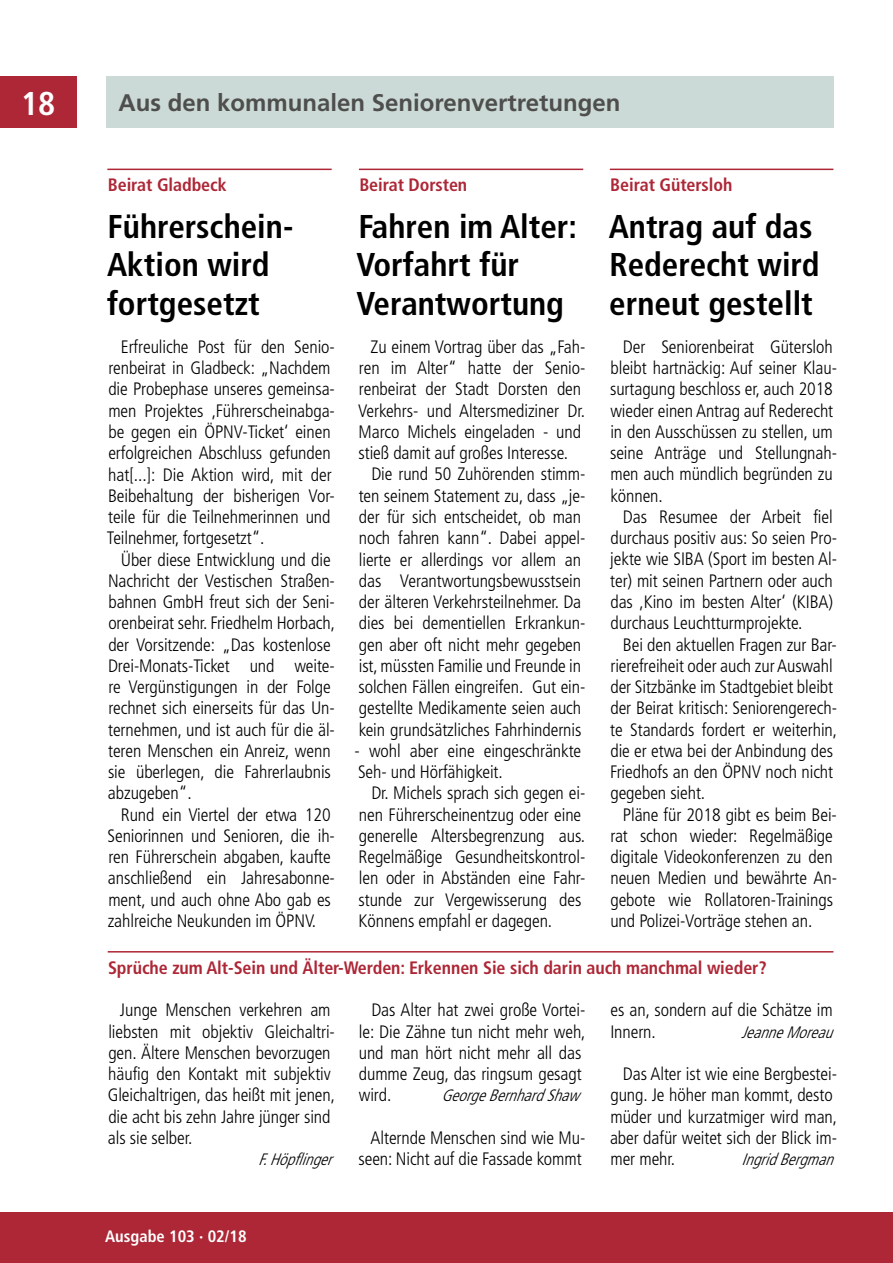
<style>
.page{position:relative;width:893px;height:1263px;background:#fff}
.page>*{position:absolute;margin:0;border:0;box-sizing:border-box;transform-origin:0 0}
.t1{font:700 condensed 33px/38.2px "Frutiger LT";color:#000}
.t2{font:700 condensed 33px "Frutiger LT";color:#fff}
.t3{font:700 24px "Frutiger LT";color:#4e4e4d}
.t4{font:300 condensed 18px/21.3px "Frutiger LT";letter-spacing:-.005em;color:#000}
.t5{font:700 condensed 18px "Frutiger LT";letter-spacing:-.005em;color:#ad2736}
.t6{font:italic 300 condensed 16.5px "Frutiger LT";color:#000}
.t7{font:700 condensed 16.5px "Frutiger LT";color:#fff}
</style>
<div class="page">
<div style="left:106px;top:77px;width:727px;height:51px;background:#cbdad6"></div>
<div style="left:0;top:1212px;width:893px;height:51px;background:#ad2736"></div>
<div style="left:0;top:77px;width:77px;height:51px;background:#ad2736"></div>
<hr style="left:107px;top:169px;width:225px;height:1px;background:#ad2736">
<hr style="left:359px;top:169px;width:224px;height:1px;background:#ad2736">
<hr style="left:610px;top:169px;width:223px;height:1px;background:#ad2736">
<hr style="left:108px;top:951px;width:725px;height:1px;background:#ad2736">
<h1 class="t2" style="left:21px;top:84px;width:36px">18</h1>
<h2 class="t3" style="left:119px;top:88px;width:503px">Aus den kommunalen Seniorenvertretungen</h2>
<p class="t5" style="left:108px;top:174px;width:120px">Beirat Gladbeck</p>
<p class="t5" style="left:359px;top:174px;width:109px">Beirat Dorsten</p>
<p class="t5" style="left:610px;top:174px;width:124px">Beirat Gütersloh</p>
<h1 class="t1" style="left:107px;top:208px;width:188px">Führerschein-<br>Aktion wird fortgesetzt</h1>
<h1 class="t1" style="left:356px;top:208px;width:222px">Fahren im Alter:<br>Vorfahrt für<br>Verantwortung</h1>
<h1 class="t1" style="left:609px;top:208px;width:212px">Antrag auf das<br>Rederecht wird erneut gestellt</h1>
<p class="t4" style="left:107px;top:336px;width:230px;text-indent:14px">Erfreuliche Post für den Senio&shy;renbeirat in Gladbeck: „Nachdem die Probephase unseres gemeinsa&shy;men Projektes ‚Führerscheinabga&shy;be gegen ein ÖPNV-Ticket‘ einen erfolgreichen Abschluss gefunden hat[...]: Die Aktion wird, mit der Beibehaltung der bisherigen Vor&shy;teile für die Teilnehmerinnen und Teilnehmer, fortgesetzt“.</p>
<p class="t4" style="left:108px;top:549px;width:229px;text-indent:13px">Über diese Entwicklung und die<br>Nachricht der Vestischen Straßen&shy;bahnen GmbH freut sich der Seni&shy;orenbeirat sehr. Friedhelm Horbach, der Vorsitzende: „Das kostenlose<br>Drei-Monats-Ticket und weite&shy;re Vergünstigungen in der Folge rechnet sich einerseits für das Un&shy;ternehmen, und ist auch für die äl&shy;teren Menschen ein Anreiz, wenn sie überlegen, die Fahrerlaubnis abzugeben“.</p>
<p class="t4" style="left:108px;top:804px;width:229px;text-indent:13px">Rund ein Viertel der etwa 120<br>Seniorinnen und Senioren, die ih&shy;ren Führerschein abgaben, kaufte anschließend ein Jahresabonne&shy;ment, und auch ohne Abo gab es zahlreiche Neukunden im ÖPNV.</p>
<p class="t4" style="left:610px;top:336px;width:228px;text-indent:13px">Der Seniorenbeirat Gütersloh bleibt hartnäckig: Auf seiner Klau&shy;surtagung beschloss er, auch 2018 wieder einen Antrag auf Rederecht in den Ausschüssen zu stellen, um seine Anträge und Stellungnah&shy;men auch mündlich begründen zu können.</p>
<p class="t4" style="left:610px;top:506px;width:228px;text-indent:13px">Das Resumee der Arbeit fiel durchaus positiv aus: So seien Pro&shy;jekte wie SIBA (Sport im besten Al&shy;ter) mit seinen Partnern oder auch das ,Kino im besten Alter‘ (KIBA) durchaus Leuchtturmprojekte.</p>
<p class="t4" style="left:610px;top:634px;width:228px;text-indent:13px">Bei den aktuellen Fragen zur Bar&shy;rierefreiheit oder auch zur Auswahl der Sitzbänke im Stadtgebiet bleibt der Beirat kritisch: Seniorengerech&shy;te Standards fordert er weiterhin, die er etwa bei der Anbindung des<br>Friedhofs an den ÖPNV noch nicht gegeben sieht.</p>
<p class="t4" style="left:610px;top:804px;width:228px;text-indent:13px">Pläne für 2018 gibt es beim Bei&shy;rat schon wieder: Regelmäßige digitale Videokonferenzen zu den neuen Medien und bewährte An&shy;gebote wie Rollatoren-Trainings und Polizei-Vorträge stehen an.</p>
<p class="t4" style="left:370px;top:336px;width:216px">Zu einem Vortrag über das „Fah-</p>
<p class="t4" style="left:359px;top:358px;width:228px">ren im Alter“ hatte der Senio-</p>
<p class="t4" style="left:359px;top:379px;width:224px">renbeirat der Stadt Dorsten den</p>
<p class="t4" style="left:358px;top:400px;width:228px">Verkehrs- und Altersmediziner Dr.</p>
<p class="t4" style="left:359px;top:421px;width:224px">Marco Michels eingeladen - und</p>
<p class="t4" style="left:359px;top:443px;width:211px">stieß damit auf großes Interesse.</p>
<p class="t4" style="left:371px;top:464px;width:216px">Die rund 50 Zuhörenden stimm-</p>
<p class="t4" style="left:359px;top:485px;width:228px">ten seinem Statement zu, dass „je-</p>
<p class="t4" style="left:359px;top:506px;width:224px">der für sich entscheidet, ob man</p>
<p class="t4" style="left:359px;top:528px;width:228px">noch fahren kann“. Dabei appel-</p>
<p class="t4" style="left:359px;top:549px;width:224px">lierte er allerdings vor allem an</p>
<p class="t4" style="left:359px;top:570px;width:224px">das Verantwortungsbewusstsein</p>
<p class="t4" style="left:359px;top:591px;width:224px">der älteren Verkehrsteilnehmer. Da</p>
<p class="t4" style="left:359px;top:613px;width:228px">dies bei dementiellen Erkrankun-</p>
<p class="t4" style="left:359px;top:634px;width:224px">gen aber oft nicht mehr gegeben</p>
<p class="t4" style="left:359px;top:655px;width:224px">ist, müssten Familie und Freunde in</p>
<p class="t4" style="left:359px;top:676px;width:228px">solchen Fällen eingreifen. Gut ein-</p>
<p class="t4" style="left:359px;top:698px;width:224px">gestellte Medikamente seien auch</p>
<p class="t4" style="left:359px;top:719px;width:224px">kein grundsätzliches Fahrhindernis</p>
<p class="t4" style="left:355px;top:740px;width:228px">- wohl aber eine eingeschränkte<br>Seh- und Hörfähigkeit.</p>
<p class="t4" style="left:359px;top:783px;width:228px;text-indent:13px">Dr. Michels sprach sich gegen ei&shy;nen Führerscheinentzug oder eine generelle Altersbegrenzung aus.<br>Regelmäßige Gesundheitskontrol&shy;len oder in Abständen eine Fahr&shy;stunde zur Vergewisserung des<br>Könnens empfahl er dagegen.</p>
<p class="t5" style="left:108px;top:957px;width:660px">Sprüche zum Alt-Sein und Älter-Werden: Erkennen Sie sich darin auch manchmal wieder?</p>
<p class="t4" style="left:108px;top:1000px;width:229px;text-indent:12px">Junge Menschen verkehren am liebsten mit objektiv Gleichaltri&shy;gen. Ältere Menschen bevorzugen häufig den Kontakt mit subjektiv<br>Gleichaltrigen, das heißt mit jenen, die acht bis zehn Jahre jünger sind als sie selber.</p>
<p class="t6" style="left:258px;top:1150px;width:82px">F.Höpflinger</p>
<p class="t4" style="left:610px;top:1000px;width:224px">es an, sondern auf die Schätze im<br>Innern.</p>
<p class="t4" style="left:359px;top:1000px;width:228px;text-indent:13px">Das Alter hat zwei große Vortei&shy;le: Die Zähne tun nicht mehr weh, und man hört nicht mehr all das dumme Zeug, das ringsum gesagt wird.</p>
<p class="t6" style="left:741px;top:1022px;width:99px">JeanneMoreau</p>
<p class="t4" style="left:610px;top:1063px;width:229px;text-indent:13px">Das Alter ist wie eine Bergbestei&shy;gung. Je höher man kommt, desto müder und kurzatmiger wird man, aber dafür weitet sich der Blick im&shy;mer mehr.</p>
<p class="t6" style="left:441px;top:1086px;width:146px">GeorgeBernhardShaw</p>
<p class="t4" style="left:359px;top:1127px;width:228px;text-align:right">Alternde Menschen sind wie Mu&shy;seen: Nicht auf die Fassade kommt</p>
<p class="t6" style="left:742px;top:1150px;width:100px">IngridBergman</p>
<p class="t7" style="left:105px;top:1226px;width:143px">Ausgabe 103 · 02/18</p>
</div>
